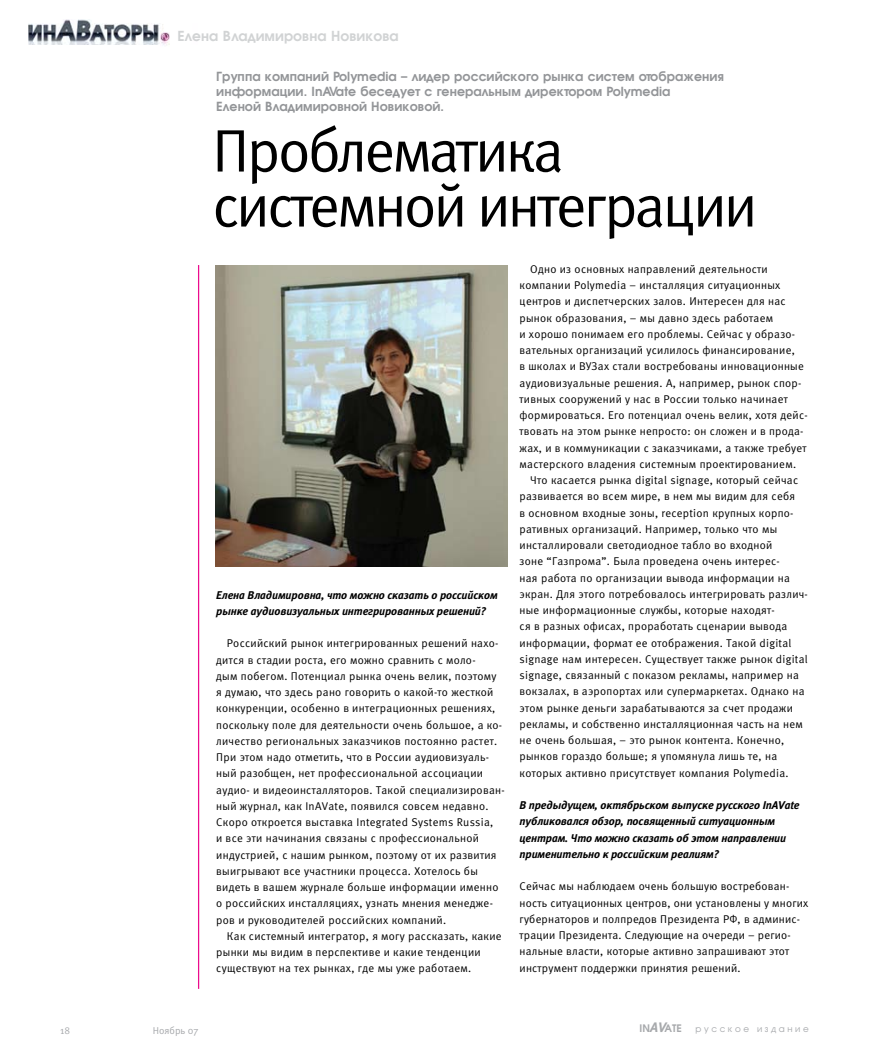
<style>
.page{position:relative;width:869px;height:1063px;background:#fff}
.page>*{position:absolute;margin:0;border:0;box-sizing:border-box;transform-origin:0 0}
.t1{font:60px/55px "Meta Normal C";letter-spacing:-.04em;color:#000}
.t2{font:700 13.75px "Avant Garde MBR";color:#d1d3d4}
.t3{font:700 12.5px/15px "Avant Garde MBR";color:#939598}
.t4{font:11.25px/16.2px "Meta Normal C";letter-spacing:.025em;color:#000}
.t5{font:italic 11.25px/16.2px "Meta Bold C";letter-spacing:-.01em;color:#000}
.t6{font:10px "Meta Normal C";color:#a7a9ac}
.t7{font:8.75px "Avangard TM";letter-spacing:.3em;color:#a7a9ac}
.s1{font-family:"Avant Garde MBR";font-weight:700;font-size:10.25px}
.s2{font-family:"Meta Bold C";font-style:italic;font-size:13.75px}
</style>
<div class="page">
<hr style="left:198px;top:265px;width:1px;height:724px;background:#ec0b8d">
<img style="left:28px;top:19px;width:142px;height:26px">
<img style="left:160px;top:32px;width:9px;height:13px">
<img style="left:215px;top:265px;width:292px;height:302px">
<p class="t2" style="left:177px;top:28px;width:223px">Елена Владимировна Новикова</p>
<p class="t3" style="left:216px;top:69px;width:509px">Группа компаний Polymedia – лидер российского рынка систем отображения информации. InAVate беседует с генеральным директором Polymedia<br>Еленой Владимировной Новиковой.</p>
<p class="t1" style="left:212px;top:123px;width:546px">Проблематика системной интеграции</p>
<p class="t5" style="left:216px;top:586px;width:283px">Елена Владимировна, что можно сказать о российском рынке аудиовизуальных интегрированных решений?</p>
<p class="t4" style="left:227px;top:635px;width:273px">Российский рынок интегрированных решений нахо-</p>
<p class="t4" style="left:216px;top:652px;width:261px">дится в стадии роста, его можно сравнить с моло-</p>
<p class="t4" style="left:216px;top:668px;width:281px">дым побегом. Потенциал рынка очень велик, поэтому</p>
<p class="t4" style="left:216px;top:684px;width:278px">я думаю, что здесь рано говорить о какой-то жесткой</p>
<p class="t4" style="left:216px;top:700px;width:280px">конкуренции, особенно в интеграционных решениях,</p>
<p class="t4" style="left:216px;top:717px;width:287px">поскольку поле для деятельности очень большое, а ко-</p>
<p class="t4" style="left:216px;top:733px;width:282px">личество региональных заказчиков постоянно растет.</p>
<p class="t4" style="left:216px;top:749px;width:274px">При этом надо отметить, что в России аудиовизуаль-</p>
<p class="t4" style="left:216px;top:765px;width:268px">ный разобщен, нет профессиональной ассоциации</p>
<p class="t4" style="left:216px;top:782px;width:290px">аудио- и видеоинсталляторов. Такой специализирован-</p>
<p class="t4" style="left:216px;top:798px;width:274px">ный журнал, как InAVate, появился совсем недавно.</p>
<p class="t4" style="left:216px;top:814px;width:278px">Скоро откроется выставка Integrated Systems Russia,</p>
<p class="t4" style="left:216px;top:830px;width:264px">и все эти начинания связаны с профессиональной</p>
<p class="t4" style="left:216px;top:847px;width:282px">индустрией, с нашим рынком, поэтому от их развития</p>
<p class="t4" style="left:216px;top:863px;width:263px">выигрывают все участники процесса. Хотелось бы</p>
<p class="t4" style="left:216px;top:879px;width:283px">видеть в вашем журнале больше информации именно</p>
<p class="t4" style="left:216px;top:895px;width:278px">о российских инсталляциях, узнать мнения менедже-</p>
<p class="t4" style="left:216px;top:912px;width:231px">ров и руководителей российских компаний.</p>
<p class="t4" style="left:227px;top:928px;width:276px">Как системный интегратор, я могу рассказать, какие</p>
<p class="t4" style="left:216px;top:944px;width:266px">рынки мы видим в перспективе и какие тенденции</p>
<p class="t4" style="left:216px;top:960px;width:256px">существуют на тех рынках, где мы уже работаем.</p>
<p class="t4" style="left:530px;top:261px;width:239px">Одно из основных направлений деятельности</p>
<p class="t4" style="left:519px;top:277px;width:262px">компании Polymedia – инсталляция ситуационных</p>
<p class="t4" style="left:519px;top:293px;width:267px">центров и диспетчерских залов. Интересен для нас</p>
<p class="t4" style="left:519px;top:310px;width:255px">рынок образования, – мы давно здесь работаем</p>
<p class="t4" style="left:519px;top:326px;width:277px">и хорошо понимаем его проблемы. Сейчас у образо-</p>
<p class="t4" style="left:519px;top:342px;width:277px">вательных организаций усилилось финансирование,</p>
<p class="t4" style="left:519px;top:358px;width:285px">в школах и ВУЗах стали востребованы инновационные</p>
<p class="t4" style="left:519px;top:375px;width:283px">аудиовизуальные решения. А, например, рынок спор-</p>
<p class="t4" style="left:519px;top:391px;width:270px">тивных сооружений у нас в России только начинает</p>
<p class="t4" style="left:519px;top:407px;width:289px">формироваться. Его потенциал очень велик, хотя дейс-</p>
<p class="t4" style="left:519px;top:423px;width:285px">твовать на этом рынке непросто: он сложен и в прода-</p>
<p class="t4" style="left:519px;top:440px;width:288px">жах, и в коммуникации с заказчиками, а также требует</p>
<p class="t4" style="left:519px;top:456px;width:278px">мастерского владения системным проектированием.</p>
<p class="t4" style="left:530px;top:472px;width:269px">Что касается рынка digital signage, который сейчас</p>
<p class="t4" style="left:519px;top:488px;width:277px">развивается во всем мире, в нем мы видим для себя</p>
<p class="t4" style="left:519px;top:505px;width:275px">в основном входные зоны, reception крупных корпо-</p>
<p class="t4" style="left:519px;top:521px;width:259px">ративных организаций. Например, только что мы</p>
<p class="t4" style="left:519px;top:537px;width:254px">инсталлировали светодиодное табло во входной</p>
<p class="t4" style="left:519px;top:553px;width:261px">зоне “Газпрома”. Была проведена очень интерес-</p>
<p class="t4" style="left:519px;top:570px;width:272px">ная работа по организации вывода информации на</p>
<p class="t4" style="left:519px;top:586px;width:290px">экран. Для этого потребовалось интегрировать различ-</p>
<p class="t4" style="left:519px;top:602px;width:257px">ные информационные службы, которые находят-</p>
<p class="t4" style="left:519px;top:618px;width:269px">ся в разных офисах, проработать сценарии вывода</p>
<p class="t4" style="left:519px;top:635px;width:273px">информации, формат ее отображения. Такой digital</p>
<p class="t4" style="left:519px;top:651px;width:289px">signage нам интересен. Существует также рынок digital</p>
<p class="t4" style="left:519px;top:667px;width:281px">signage, связанный с показом рекламы, например на</p>
<p class="t4" style="left:519px;top:683px;width:286px">вокзалах, в аэропортах или супермаркетах. Однако на</p>
<p class="t4" style="left:519px;top:700px;width:275px">этом рынке деньги зарабатываются за счет продажи</p>
<p class="t4" style="left:519px;top:716px;width:284px">рекламы, и собственно инсталляционная часть на нем</p>
<p class="t4" style="left:519px;top:732px;width:266px">не очень большая, – это рынок контента. Конечно,</p>
<p class="t4" style="left:519px;top:748px;width:259px">рынков гораздо больше; я упомянула лишь те, на</p>
<p class="t4" style="left:519px;top:765px;width:270px">которых активно присутствует компания Polymedia.</p>
<p class="t5" style="left:519px;top:797px;width:281px">В предыдущем, октябрьском выпуске русского InAVate публиковался обзор, посвященный ситуационным центрам. Что можно сказать об этом направлении применительно к российским реалиям?</p>
<p class="t4" style="left:519px;top:878px;width:290px">Сейчас мы наблюдаем очень большую востребован&shy;ность ситуационных центров, они установлены у многих губернаторов и полпредов Президента РФ, в админис&shy;трации Президента. Следующие на очереди – регио&shy;нальные власти, которые активно запрашивают этот инструмент поддержки принятия решений.</p>
<p class="t6" style="left:60px;top:1025px;width:11px">18</p>
<p class="t6" style="left:153px;top:1025px;width:47px">Ноябрь 07</p>
<p class="t7" style="left:639px;top:1024px;width:171px"><span class="s1">IN</span><span class="s2">AV</span><span class="s1">ATE</span> русское издание</p>
</div>
